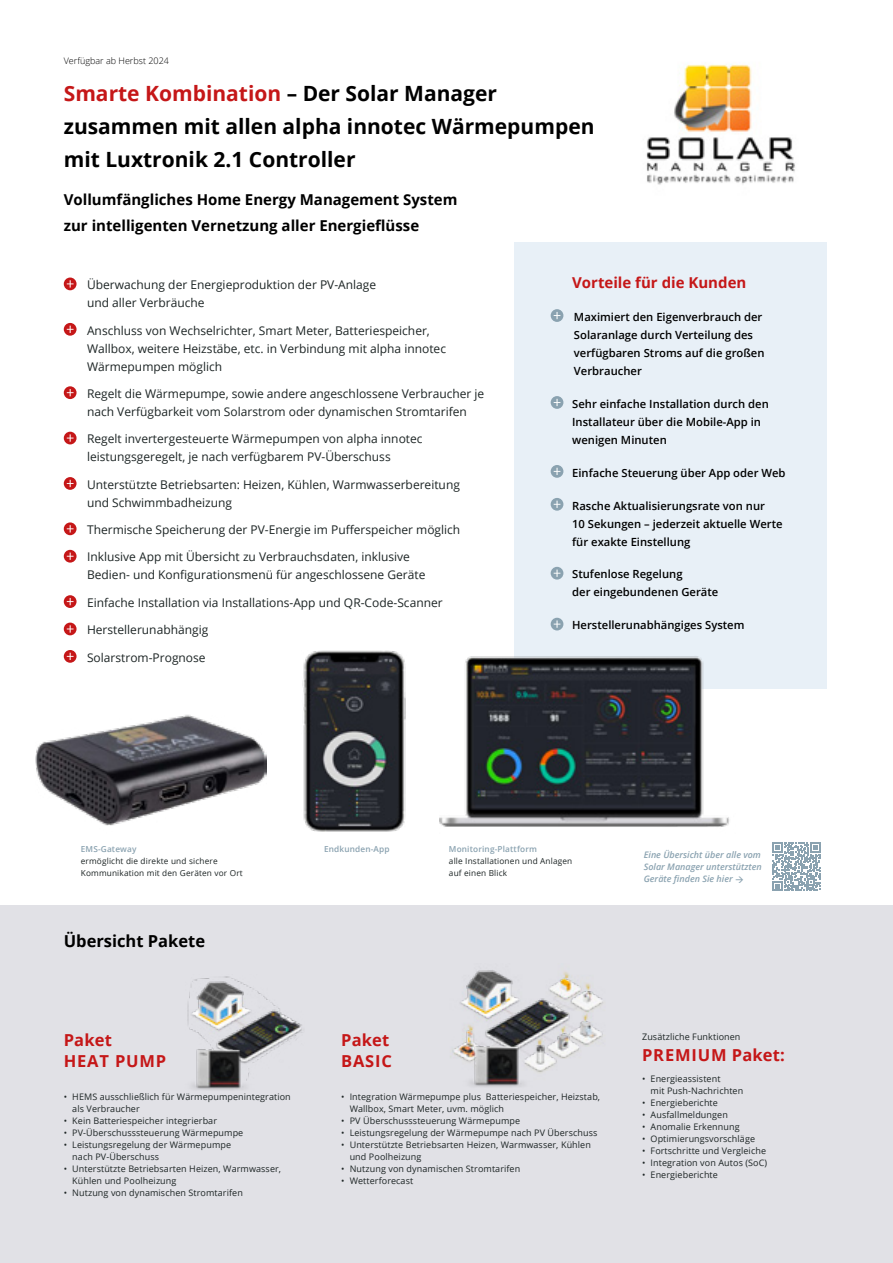
<style>
.page{position:relative;width:893px;height:1263px;background:#fff}
.page>*{position:absolute;margin:0;border:0;box-sizing:border-box;transform-origin:0 0}
.t1{font:700 21px/33px "Open Sans";color:#000}
.t2{font:700 16.5px/21px "Open Sans";letter-spacing:.05em;color:#c51718}
.t3{font:700 16.5px "Open Sans";color:#000}
.t4{font:700 16.5px/21px "Open Sans";letter-spacing:.03em;color:#c51718}
.t5{font:700 15px/25.5px "Open Sans";color:#000}
.t6{font:700 15px "Open Sans";color:#c51718}
.t7{font:12px/18px "Open Sans";color:#1d2525}
.t8{font:600 11.25px/18px "Open Sans";color:#000}
.t9{font:9px/12px "Open Sans";letter-spacing:.01em;color:#1d2525}
.t10{font:italic 600 9px/12px "Open Sans";color:#8aa2b0;text-align:justify}
.t11{font:300 9px "Open Sans";color:#000}
.t12{font:8.25px/12px "Open Sans";letter-spacing:.02em;color:#1d2525}
.t13{font:600 8.25px "Open Sans";letter-spacing:.02em;color:#8aa2b0}
.s1{color:#c51718}
</style>
<div class="page">
<div style="left:0;top:906px;width:893px;height:357px;background:#e1e1e6"></div>
<img style="left:646px;top:64px;width:149px;height:121px">
<div style="left:515px;top:242px;width:312px;height:447px;background:#e8f0f7"></div>
<div style="left:551px;top:309px;width:12px;height:13px;background:#8aa2b0;border-radius:50%"></div>
<svg style="left:554px;top:312px;width:6px;height:7px"></svg>
<div style="left:551px;top:396px;width:12px;height:13px;background:#8aa2b0;border-radius:50%"></div>
<svg style="left:554px;top:399px;width:6px;height:7px"></svg>
<div style="left:551px;top:465px;width:12px;height:13px;background:#8aa2b0;border-radius:50%"></div>
<svg style="left:554px;top:468px;width:6px;height:7px"></svg>
<div style="left:551px;top:498px;width:12px;height:13px;background:#8aa2b0;border-radius:50%"></div>
<svg style="left:554px;top:501px;width:6px;height:7px"></svg>
<div style="left:551px;top:567px;width:12px;height:13px;background:#8aa2b0;border-radius:50%"></div>
<svg style="left:554px;top:569px;width:6px;height:8px"></svg>
<div style="left:551px;top:618px;width:12px;height:12px;background:#8aa2b0;border-radius:50%"></div>
<svg style="left:554px;top:620px;width:6px;height:8px"></svg>
<svg style="left:64px;top:278px;width:13px;height:12px"></svg>
<svg style="left:67px;top:280px;width:7px;height:8px"></svg>
<svg style="left:64px;top:323px;width:13px;height:13px"></svg>
<svg style="left:67px;top:326px;width:7px;height:7px"></svg>
<svg style="left:64px;top:386px;width:13px;height:13px"></svg>
<svg style="left:67px;top:389px;width:7px;height:7px"></svg>
<svg style="left:64px;top:432px;width:13px;height:12px"></svg>
<svg style="left:67px;top:434px;width:7px;height:8px"></svg>
<svg style="left:64px;top:477px;width:13px;height:13px"></svg>
<svg style="left:67px;top:480px;width:7px;height:7px"></svg>
<svg style="left:64px;top:522px;width:13px;height:13px"></svg>
<svg style="left:67px;top:525px;width:7px;height:7px"></svg>
<svg style="left:64px;top:550px;width:13px;height:13px"></svg>
<svg style="left:67px;top:552px;width:7px;height:8px"></svg>
<svg style="left:64px;top:595px;width:13px;height:13px"></svg>
<svg style="left:67px;top:598px;width:7px;height:7px"></svg>
<svg style="left:64px;top:623px;width:13px;height:12px"></svg>
<svg style="left:67px;top:625px;width:7px;height:8px"></svg>
<svg style="left:64px;top:650px;width:13px;height:13px"></svg>
<svg style="left:67px;top:653px;width:7px;height:7px"></svg>
<svg style="left:772px;top:842px;width:49px;height:49px"></svg>
<img style="left:187px;top:976px;width:115px;height:81px">
<img style="left:187px;top:1039px;width:76px;height:51px">
<img style="left:35px;top:714px;width:231px;height:112px">
<img style="left:439px;top:655px;width:291px;height:172px">
<img style="left:302px;top:651px;width:104px;height:180px">
<img style="left:460px;top:970px;width:143px;height:103px">
<img style="left:450px;top:1036px;width:90px;height:51px">
<p class="t11" style="left:64px;top:54px;width:107px">Verfügbar ab Herbst 2024</p>
<h1 class="t1" style="left:64px;top:76px;width:532px"><span class="s1">Smarte Kombination</span> – Der Solar Manager zusammen mit allen alpha innotec Wärmepumpen mit Luxtronik 2.1 Controller</h1>
<h3 class="t5" style="left:64px;top:187px;width:395px">Vollumfängliches Home Energy Management System zur intelligenten Vernetzung aller Energieflüsse</h3>
<h3 class="t7" style="left:87px;top:275px;width:291px">Überwachung der Energieproduktion der PV-Anlage und aller Verbräuche</h3>
<h3 class="t7" style="left:87px;top:321px;width:360px">Anschluss von Wechselrichter, Smart Meter, Batteriespeicher,<br>Wallbox, weitere Heizstäbe, etc. in Verbindung mit alpha innotec<br>Wärmepumpen möglich</h3>
<h3 class="t7" style="left:87px;top:384px;width:399px">Regelt die Wärmepumpe, sowie andere angeschlossene Verbraucher je nach Verfügbarkeit vom Solarstrom oder dynamischen Stromtarifen</h3>
<h3 class="t7" style="left:87px;top:430px;width:337px">Regelt invertergesteuerte Wärmepumpen von alpha innotec leistungsgeregelt, je nach verfügbarem PV-Überschuss</h3>
<h3 class="t7" style="left:87px;top:475px;width:374px">Unterstützte Betriebsarten: Heizen, Kühlen, Warmwasserbereitung und Schwimmbadheizung</h3>
<h3 class="t7" style="left:87px;top:520px;width:375px">Thermische Speicherung der PV-Energie im Pufferspeicher möglich</h3>
<h3 class="t7" style="left:87px;top:548px;width:340px">Inklusive App mit Übersicht zu Verbrauchsdaten, inklusive<br>Bedien- und Konfigurationsmenü für angeschlossene Geräte</h3>
<h3 class="t7" style="left:87px;top:593px;width:357px">Einfache Installation via Installations-App und QR-Code-Scanner</h3>
<h3 class="t7" style="left:87px;top:620px;width:123px">Herstellerunabhängig</h3>
<h3 class="t7" style="left:87px;top:648px;width:120px">Solarstrom-Prognose</h3>
<h3 class="t6" style="left:572px;top:272px;width:176px">Vorteile für die Kunden</h3>
<p class="t8" style="left:574px;top:307px;width:192px">Maximiert den Eigenverbrauch der<br>Solaranlage durch Verteilung des verfügbaren Stroms auf die großen<br>Verbraucher</p>
<p class="t8" style="left:572px;top:394px;width:198px">Sehr einfache Installation durch den<br>Installateur über die Mobile-App in wenigen Minuten</p>
<p class="t8" style="left:572px;top:463px;width:215px">Einfache Steuerung über App oder Web</p>
<p class="t8" style="left:572px;top:496px;width:212px">Rasche Aktualisierungsrate von nur<br>10 Sekungen – jederzeit aktuelle Werte für exakte Einstellung</p>
<p class="t8" style="left:572px;top:565px;width:148px">Stufenlose Regelung<br>der eingebundenen Geräte</p>
<p class="t8" style="left:572px;top:616px;width:174px">Herstellerunabhängiges System</p>
<p class="t13" style="left:81px;top:843px;width:57px">EMS-Gateway</p>
<p class="t12" style="left:81px;top:855px;width:164px">ermöglicht die direkte und sichere<br>Kommunikation mit den Geräten vor Ort</p>
<h2 class="t3" style="left:64px;top:929px;width:143px">Übersicht Pakete</h2>
<h2 class="t2" style="left:64px;top:1029px;width:104px">Paket<br>HEAT PUMP</h2>
<p class="t9" style="left:72px;top:1091px;width:220px;text-indent:-9px">• HEMS ausschließlich für Wärmepumpenintegration als Verbraucher</p>
<p class="t9" style="left:64px;top:1115px;width:155px">• Kein Batteriespeicher integrierbar</p>
<p class="t9" style="left:64px;top:1127px;width:181px">• PV-Überschusssteuerung Wärmepumpe</p>
<p class="t9" style="left:72px;top:1139px;width:160px;text-indent:-9px">• Leistungsregelung der Wärmepumpe nach PV-Überschuss</p>
<p class="t9" style="left:72px;top:1163px;width:210px;text-indent:-9px">• Unterstützte Betriebsarten Heizen, Warmwasser,<br>Kühlen und Poolheizung</p>
<p class="t9" style="left:64px;top:1187px;width:181px">• Nutzung von dynamischen Stromtarifen</p>
<p class="t13" style="left:324px;top:843px;width:67px">Endkunden-App</p>
<p class="t13" style="left:449px;top:843px;width:90px">Monitoring-Plattform</p>
<p class="t12" style="left:449px;top:855px;width:125px">alle Installationen und Anlagen auf einen Blick</p>
<h2 class="t4" style="left:341px;top:1029px;width:52px">Paket<br>BASIC</h2>
<p class="t9" style="left:350px;top:1091px;width:252px;text-indent:-9px">• Integration Wärmepumpe plus Batteriespeicher, Heizstab,<br>Wallbox, Smart Meter, uvm. möglich</p>
<p class="t9" style="left:341px;top:1115px;width:181px">• PV Überschusssteuerung Wärmepumpe</p>
<p class="t9" style="left:341px;top:1127px;width:258px">• Leistungsregelung der Wärmepumpe nach PV Überschuss</p>
<p class="t9" style="left:350px;top:1139px;width:243px;text-indent:-9px">• Unterstützte Betriebsarten Heizen, Warmwasser, Kühlen und Poolheizung</p>
<p class="t9" style="left:341px;top:1163px;width:181px">• Nutzung von dynamischen Stromtarifen</p>
<p class="t9" style="left:341px;top:1175px;width:74px">• Wetterforecast</p>
<p class="t10" style="left:644px;top:849px;width:120px">Eine Übersicht über alle vom Solar Manager unterstützten Geräte finden Sie hier →</p>
<p class="t9" style="left:642px;top:1031px;width:100px">Zusätzliche Funktionen</p>
<h2 class="t2" style="left:642px;top:1044px;width:144px">PREMIUM Paket:</h2>
<p class="t9" style="left:651px;top:1072px;width:94px;text-indent:-9px">• Energieassistent<br>mit Push-Nachrichten</p>
<p class="t9" style="left:642px;top:1096px;width:77px">• Energieberichte</p>
<p class="t9" style="left:642px;top:1108px;width:87px">• Ausfallmeldungen</p>
<p class="t9" style="left:642px;top:1120px;width:99px">• Anomalie Erkennung</p>
<p class="t9" style="left:642px;top:1132px;width:115px">• Optimierungsvorschläge</p>
<p class="t9" style="left:642px;top:1144px;width:125px">• Fortschritte und Vergleiche</p>
<p class="t9" style="left:642px;top:1156px;width:127px">• Integration von Autos (SoC)</p>
<p class="t9" style="left:642px;top:1168px;width:77px">• Energieberichte</p>
</div>
